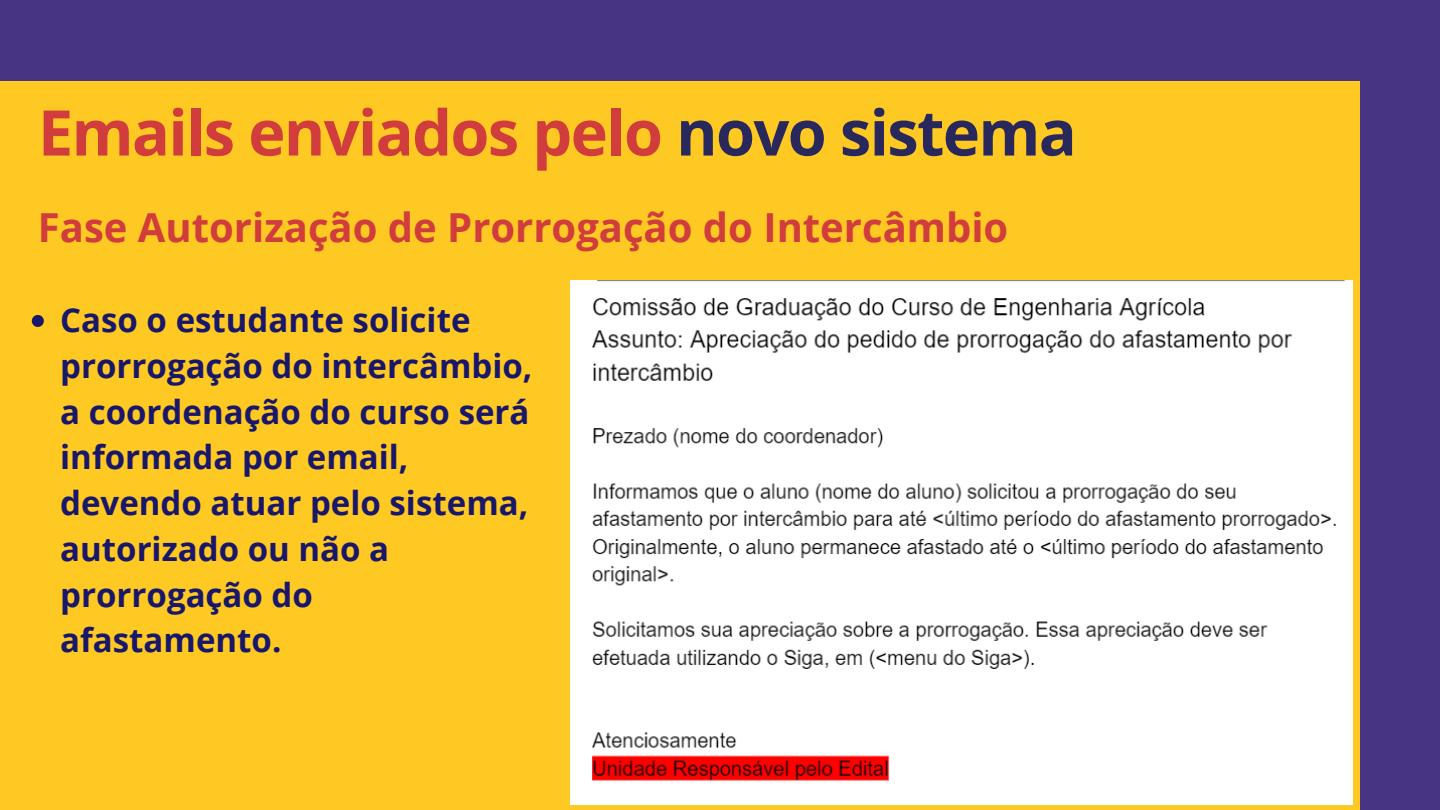
<style>
.page{position:relative;width:1440px;height:810px;background:#473483}
.page>*{position:absolute;margin:0;border:0;box-sizing:border-box;transform-origin:0 0}
.t1{font:700 63px "Open Sans";letter-spacing:-.025em;color:#d13c3c}
.t2{font:700 40px "Open Sans";color:#d13c3c}
.t3{font:700 33px/45.8px "Open Sans";color:#191769}
.s1{color:#29285d}
</style>
<div class="page">
<div style="left:0;top:81px;width:1359px;height:729px;background:#ffc924"></div>
<img style="left:570px;top:280px;width:782px;height:524px">
<svg style="left:32px;top:315px;width:12px;height:12px"></svg>
<h1 class="t1" style="left:38px;top:88px;width:1040px">Emails enviados pelo <span class="s1">novo sistema</span></h1>
<p class="t2" style="left:38px;top:199px;width:972px">Fase Autorização de Prorrogação do Intercâmbio</p>
<p class="t3" style="left:60px;top:297px;width:474px">Caso o estudante solicite prorrogação do intercâmbio, a coordenação do curso será informada por email, devendo atuar pelo sistema, autorizado ou não a prorrogação do afastamento.</p>
</div>
